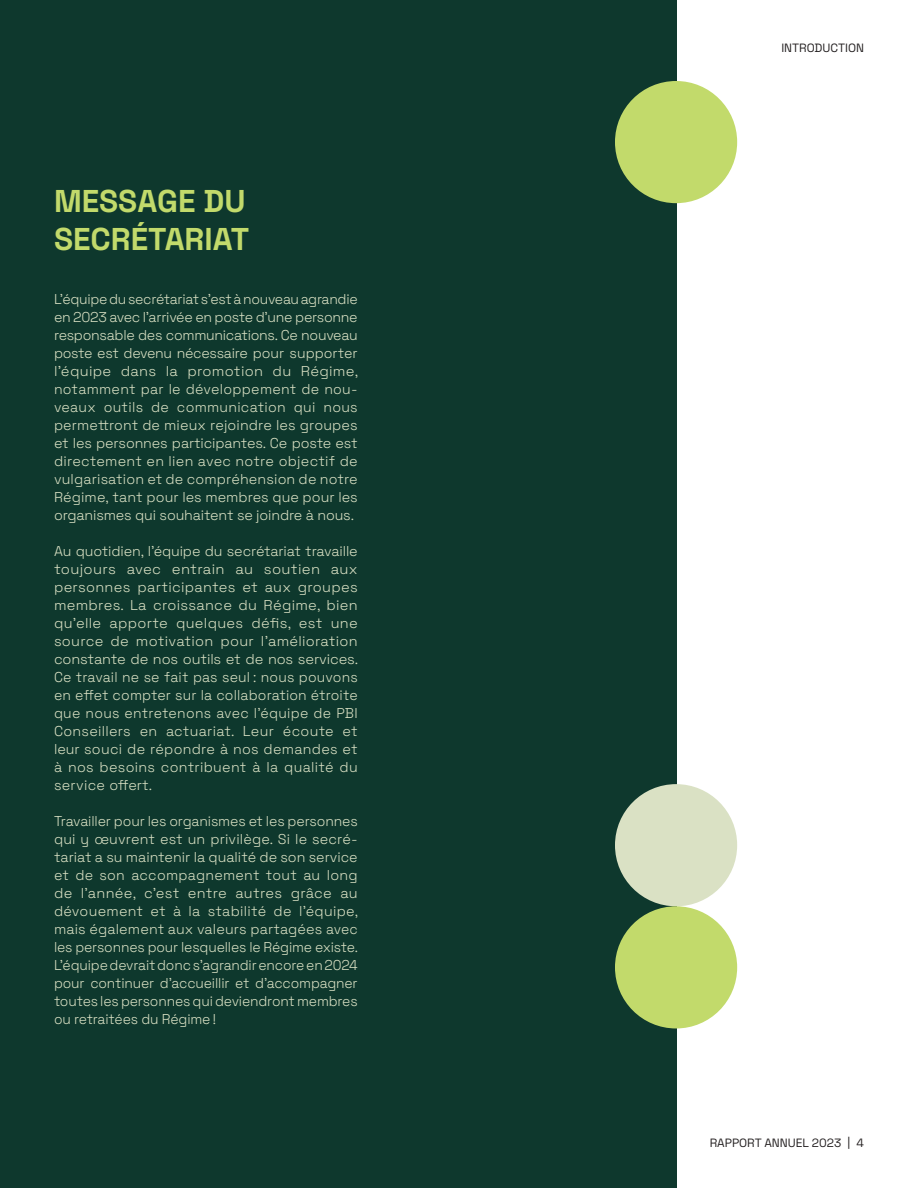
<style>
.page{position:relative;width:918px;height:1188px;background:#fff}
.page>*{position:absolute;margin:0;border:0;box-sizing:border-box;transform-origin:0 0}
.BIG_TITLE{font:700 31.5px/37.8px "Space Grotesk";color:#c2da6b}
.space_grotesk__italic{font:300 14.25px/18px "Space Grotesk";letter-spacing:-.01em;color:#dae1c4;text-align:justify}
.t1{font:12px "Space Grotesk";color:#231f20}
</style>
<div class="page">
<div style="left:0;top:0;width:676px;height:1188px;background:#0e382d"></div>
<div style="left:615px;top:81px;width:122px;height:122px;background:#c2da6b;border-radius:50%"></div>
<div style="left:615px;top:784px;width:122px;height:122px;background:#dae1c4;border-radius:50%"></div>
<div style="left:615px;top:906px;width:122px;height:122px;background:#c2da6b;border-radius:50%"></div>
<p class="BIG_TITLE" style="left:54px;top:180px;width:197px">MESSAGE DU<br>SECRÉTARIAT</p>
<p class="space_grotesk__italic" style="left:54px;top:289px;width:306px">L’équipe du secrétariat s’est à nouveau agrandie en 2023 avec l’arrivée en poste d’une personne responsable des communications. Ce nouveau poste est devenu nécessaire pour supporter l’équipe dans la promotion du Régime, notamment par le développement de nou&shy;veaux outils de communication qui nous permettront de mieux rejoindre les groupes et les personnes participantes. Ce poste est directement en lien avec notre objectif de vulgarisation et de compréhension de notre Régime, tant pour les membres que pour les organismes qui souhaitent se joindre à nous.</p>
<p class="space_grotesk__italic" style="left:54px;top:541px;width:306px">Au quotidien, l’équipe du secrétariat travaille toujours avec entrain au soutien aux personnes participantes et aux groupes membres. La croissance du Régime, bien qu’elle apporte quelques défis, est une source de motivation pour l’amélioration constante de nos outils et de nos services.<br>Ce travail ne se fait pas seul : nous pouvons en effet compter sur la collaboration étroite que nous entretenons avec l’équipe de PBI Conseillers en actuariat. Leur écoute et leur souci de répondre à nos demandes et à nos besoins contribuent à la qualité du service offert.</p>
<p class="space_grotesk__italic" style="left:54px;top:811px;width:306px">Travailler pour les organismes et les personnes qui y œuvrent est un privilège. Si le secré&shy;tariat a su maintenir la qualité de son service et de son accompagnement tout au long de l’année, c’est entre autres grâce au dévouement et à la stabilité de l’équipe, mais également aux valeurs partagées avec les personnes pour lesquelles le Régime existe.<br>L’équipe devrait donc s’agrandir encore en 2024 pour continuer d’accueillir et d’accompagner toutes les personnes qui deviendront membres ou retraitées du Régime !</p>
<p class="t1" style="left:781px;top:39px;width:84px">INTRODUCTION</p>
<p class="t1" style="left:710px;top:1134px;width:156px">RAPPORT ANNUEL 2023 | 4</p>
</div>
